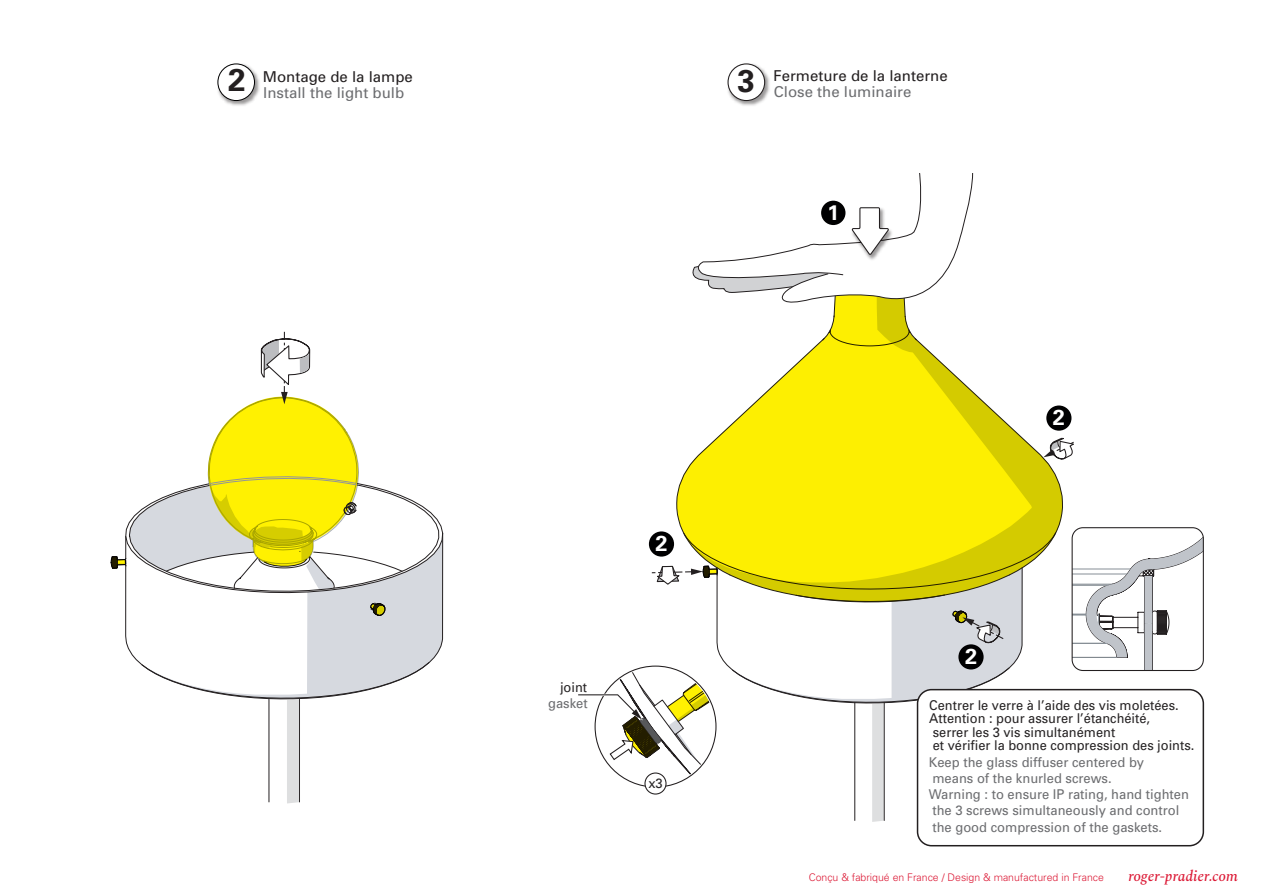
<style>
.page{position:relative;width:1263px;height:893px;background:#fff}
.page>*{position:absolute;margin:0;border:0;box-sizing:border-box;transform-origin:0 0}
.t1{font:700 21.75px "Univers LT Std";color:#fff}
.t2{font:700 21px "Univers LT Std";color:#fff}
.t3{font:15px "Univers";color:#6c6d70}
.t4{font:15px "Univers";color:#231f20}
.t5{font:italic 500 15px "Spectral";color:#dc1a36}
.t6{font:13.5px/16.2px "Univers";color:#6c6d70;scale:.96 1}
.t7{font:13.5px/13.5px "Univers";color:#262324;scale:.95 1}
.t8{font:300 10.5px "Univers";color:#dc1a36}
</style>
<div class="page">
<svg style="left:1063px;top:438px;width:11px;height:22px"></svg>
<svg style="left:677px;top:319px;width:385px;height:249px;fill:#fdef01"></svg>
<svg style="left:578px;top:545px;width:445px;height:277px"></svg>
<svg style="left:692px;top:173px;width:281px;height:146px"></svg>
<div style="left:958px;top:644px;width:25px;height:25px;background:#000001;border-radius:50%"></div>
<div style="left:1046px;top:405px;width:25px;height:26px;background:#000001;border-radius:50%"></div>
<div style="left:649px;top:531px;width:25px;height:26px;background:#000001;border-radius:50%"></div>
<hr style="left:269px;top:699px;width:1px;height:103px;background:#231f20">
<hr style="left:299px;top:699px;width:1px;height:103px;background:#231f20">
<svg style="left:287px;top:700px;width:12px;height:103px"></svg>
<svg style="left:125px;top:496px;width:318px;height:204px"></svg>
<svg style="left:110px;top:331px;width:293px;height:285px"></svg>
<div style="left:821px;top:201px;width:24px;height:24px;background:#000001;border-radius:50%"></div>
<img style="left:728px;top:63px;width:42px;height:43px">
<div style="left:727px;top:63px;width:38px;height:38px;background:#fff;border:1px solid #231f20;border-radius:50%"></div>
<img style="left:217px;top:63px;width:43px;height:43px">
<div style="left:218px;top:64px;width:37px;height:37px;background:#fff;border:1px solid #000001;border-radius:50%"></div>
<div style="left:917px;top:690px;width:286px;height:156px;background:#fff;border-radius:14px"></div>
<div style="left:917px;top:689px;width:287px;height:157px;border:2px solid #231f20;border-radius:14px"></div>
<svg style="left:1073px;top:529px;width:129px;height:140px"></svg>
<div style="left:1071px;top:527px;width:133px;height:144px;border:1px solid #231f20;border-radius:11px"></div>
<p class="t3" style="left:228px;top:84px;width:178px"><sup>2</sup> Install the light bulb</p>
<p class="t4" style="left:263px;top:68px;width:152px">Montage de la lampe</p>
<p class="t4" style="left:773px;top:66px;width:176px">Fermeture de la lanterne</p>
<p class="t3" style="left:737px;top:83px;width:175px"><sup>3</sup> Close the luminaire</p>
<h2 class="t2" style="left:827px;top:200px;width:13px">1</h2>
<p class="t7" style="left:560px;top:681px;width:30px">joint</p>
<p class="t6" style="left:548px;top:695px;width:43px">gasket</p>
<h1 class="t1" style="left:655px;top:531px;width:14px">2</h1>
<p class="t7" style="left:648px;top:776px;width:17px">x3</p>
<h1 class="t1" style="left:1053px;top:405px;width:14px">2</h1>
<h1 class="t1" style="left:965px;top:644px;width:14px">2</h1>
<p class="t7" style="left:929px;top:698px;width:281px">Centrer le verre à l’aide des vis moletées.<br>Attention : pour assurer l’étanchéité,<br>serrer les 3 vis simultanément<br>et vérifier la bonne compression des joints.</p>
<p class="t6" style="left:929px;top:754px;width:273px">Keep the glass diffuser centered by<br>means of the knurled screws.<br>Warning : to ensure IP rating, hand tighten the 3 screws simultaneously and control the good compression of the gaskets.</p>
<p class="t8" style="left:809px;top:871px;width:297px">Conçu &amp; fabriqué en France / Design &amp; manufactured in France</p>
<p class="t5" style="left:1128px;top:865px;width:111px">roger-pradier.com</p>
</div>
